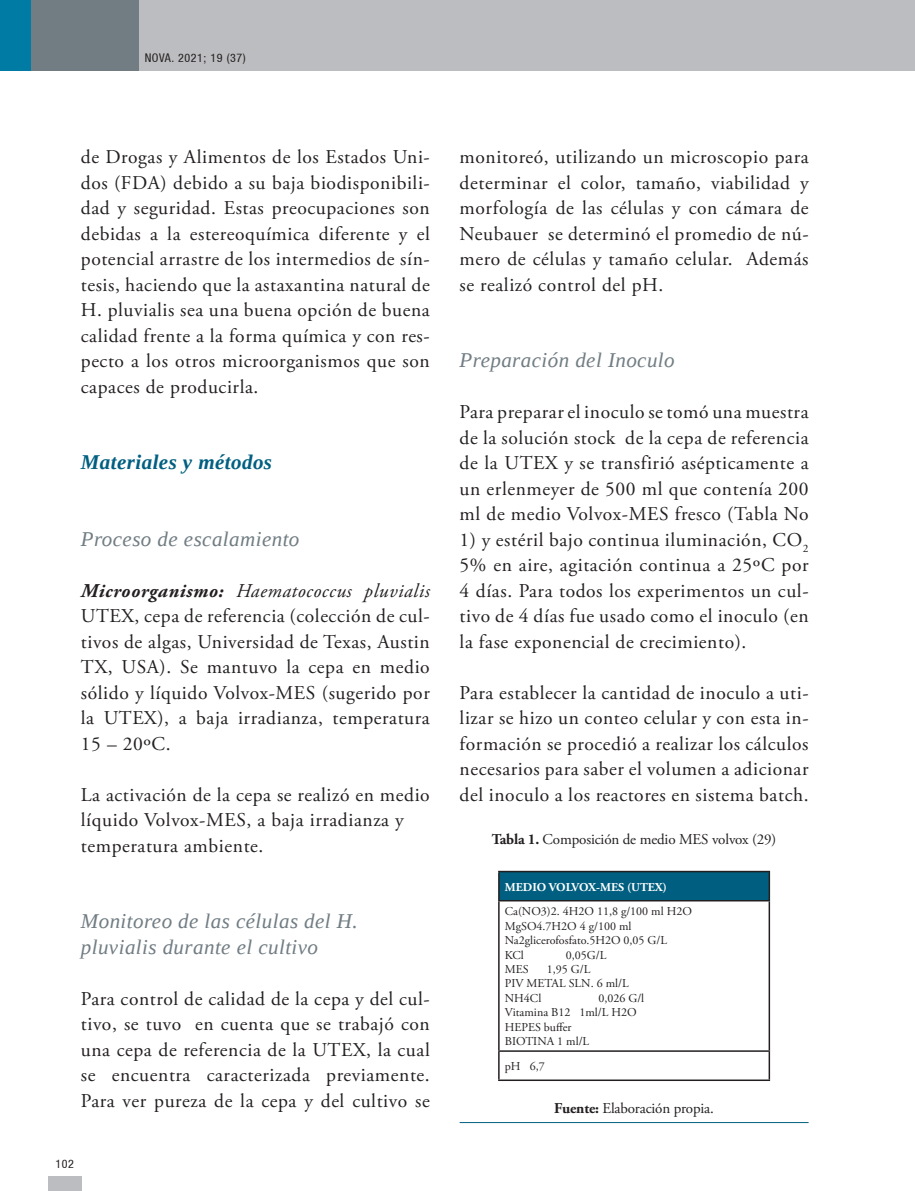
<style>
.page{position:relative;width:915px;height:1191px;background:#fff}
.page>*{position:absolute;margin:0;border:0;box-sizing:border-box;transform-origin:0 0}
.subtitulos_2do_nivel{font:italic 21px/25.5px "Liberation Serif";letter-spacing:.02em;color:#717d83}
.subtitulos_2do_nivel-2{font:italic 700 21px "Liberation Serif";letter-spacing:.02em;color:#005f80}
.parrafo_corrido{font:19.5px/25.5px "Adobe Garamond Pro";letter-spacing:.03em;color:#231f20;text-align:justify}
.t1{font:15px "Adobe Garamond Pro";letter-spacing:-.01em;color:#231f20}
.t2{font:12px "Adobe Garamond Pro";color:#231f20}
.t3{font:700 12px "Adobe Garamond Pro";color:#fff}
.t4{font:condensed 12px "Helvetica 57";letter-spacing:.05em;color:#231f20}
.s1{font-weight:700;font-style:italic}
.s2{font-style:italic}
.s3{font-weight:700}
</style>
<div class="page">
<div style="left:0;top:0;width:914px;height:71px;background:#bcbdc0"></div>
<div style="left:0;top:0;width:138px;height:71px;background:#717d83"></div>
<div style="left:0;top:0;width:31px;height:71px;background:#007ca4"></div>
<div style="left:48px;top:1175px;width:33px;height:16px;background:#bcbdc0"></div>
<hr style="left:459px;top:1122px;width:349px;height:1px;background:#005f80">
<div style="left:498px;top:871px;width:271px;height:29px;background:#005f80"></div>
<svg style="left:499px;top:901px;width:269px;height:178px"></svg>
<hr style="left:498px;top:870px;width:271px;height:2px;background:#231f20">
<svg style="left:498px;top:872px;width:1px;height:28px"></svg>
<svg style="left:768px;top:872px;width:1px;height:28px"></svg>
<hr style="left:498px;top:901px;width:1px;height:149px;background:#231f20">
<hr style="left:768px;top:901px;width:1px;height:149px;background:#231f20">
<svg style="left:498px;top:1051px;width:1px;height:28px"></svg>
<svg style="left:768px;top:1051px;width:1px;height:28px"></svg>
<hr style="left:498px;top:1079px;width:271px;height:2px;background:#231f20">
<hr style="left:498px;top:900px;width:271px;height:1px;background:#231f20">
<hr style="left:498px;top:1050px;width:271px;height:1px;background:#231f20">
<p class="t4" style="left:145px;top:51px;width:103px">NOVA. 2021; 19 (37)</p>
<p class="parrafo_corrido" style="left:81px;top:145px;width:350px">de Drogas y Alimentos de los Estados Uni&shy;dos (FDA) debido a su baja biodisponibili&shy;dad y seguridad. Estas preocupaciones son debidas a la estereoquímica diferente y el potencial arrastre de los intermedios de sín&shy;tesis, haciendo que la astaxantina natural de H. pluvialis sea una buena opción de buena calidad frente a la forma química y con res&shy;pecto a los otros microorganismos que son capaces de producirla.</p>
<p class="subtitulos_2do_nivel-2" style="left:81px;top:448px;width:193px">Materiales y métodos</p>
<p class="subtitulos_2do_nivel" style="left:81px;top:526px;width:220px">Proceso de escalamiento</p>
<p class="parrafo_corrido" style="left:81px;top:578px;width:350px"><span class="s1">Microorganismo:</span> <span class="s2">Haematococcus pluvialis </span>UTEX, cepa de referencia (colección de cul&shy;tivos de algas, Universidad de Texas, Austin TX, USA). Se mantuvo la cepa en medio sólido y líquido Volvox-MES (sugerido por la UTEX), a baja irradianza, temperatura 15 – 20ºC.</p>
<p class="parrafo_corrido" style="left:81px;top:782px;width:350px">La activación de la cepa se realizó en medio líquido Volvox-MES, a baja irradianza y</p>
<p class="parrafo_corrido" style="left:81px;top:833px;width:184px">temperatura ambiente.</p>
<p class="subtitulos_2do_nivel" style="left:81px;top:908px;width:278px">Monitoreo de las células del H. pluvialis durante el cultivo</p>
<p class="parrafo_corrido" style="left:81px;top:986px;width:350px">Para control de calidad de la cepa y del cul&shy;tivo, se tuvo en cuenta que se trabajó con una cepa de referencia de la UTEX, la cual se encuentra caracterizada previamente.<br>Para ver pureza de la cepa y del cultivo se</p>
<p class="t4" style="left:55px;top:1156px;width:20px">102</p>
<p class="parrafo_corrido" style="left:459px;top:145px;width:350px">monitoreó, utilizando un microscopio para determinar el color, tamaño, viabilidad y morfología de las células y con cámara de Neubauer se determinó el promedio de nú&shy;mero de células y tamaño celular. Además se realizó control del pH.</p>
<p class="subtitulos_2do_nivel" style="left:459px;top:347px;width:216px">Preparación del Inoculo</p>
<p class="parrafo_corrido" style="left:459px;top:400px;width:350px">Para preparar el inoculo se tomó una muestra de la solución stock de la cepa de referencia de la UTEX y se transfirió asépticamente a un erlenmeyer de 500 ml que contenía 200 ml de medio Volvox-MES fresco (Tabla No</p>
<p class="parrafo_corrido" style="left:459px;top:527px;width:350px">1) y estéril bajo continua iluminación, CO<sub>2<br></sub>5% en aire, agitación continua a 25ºC por 4 días. Para todos los experimentos un cul&shy;tivo de 4 días fue usado como el inoculo (en la fase exponencial de crecimiento).</p>
<p class="parrafo_corrido" style="left:459px;top:680px;width:350px">Para establecer la cantidad de inoculo a uti&shy;lizar se hizo un conteo celular y con esta in&shy;formación se procedió a realizar los cálculos necesarios para saber el volumen a adicionar del inoculo a los reactores en sistema batch.</p>
<p class="t1" style="left:491px;top:830px;width:286px"><span class="s3">Tabla 1.</span> Composición de medio MES volvox (29)</p>
<p class="t3" style="left:504px;top:879px;width:163px">MEDIO VOLVOX-MES (UTEX)</p>
<p class="t2" style="left:504px;top:904px;width:188px">Ca(NO3)2. 4H2O 11,8 g/100 ml H2O</p>
<p class="t2" style="left:504px;top:918px;width:128px">MgSO4.7H2O 4 g/100 ml</p>
<p class="t2" style="left:504px;top:933px;width:164px">Na2glicerofosfato.5H2O 0,05 G/L</p>
<p class="t2" style="left:504px;top:947px;width:20px">KCl</p>
<p class="t2" style="left:565px;top:947px;width:42px">0,05G/L</p>
<p class="t2" style="left:504px;top:962px;width:25px">MES</p>
<p class="t2" style="left:546px;top:962px;width:45px">1,95 G/L</p>
<p class="t2" style="left:504px;top:976px;width:125px">PIV METAL SLN. 6 ml/L</p>
<p class="t2" style="left:504px;top:990px;width:38px">NH4Cl</p>
<p class="t2" style="left:598px;top:990px;width:47px">0,026 G/l</p>
<p class="t2" style="left:504px;top:1005px;width:133px">Vitamina B12 1ml/L H2O</p>
<p class="t2" style="left:504px;top:1019px;width:68px">HEPES buffer</p>
<p class="t2" style="left:504px;top:1034px;width:86px">BIOTINA 1 ml/L</p>
<p class="t2" style="left:504px;top:1059px;width:41px">pH 6,7</p>
<p class="t1" style="left:554px;top:1099px;width:161px"><span class="s3">Fuente:</span> Elaboración propia.</p>
</div>
